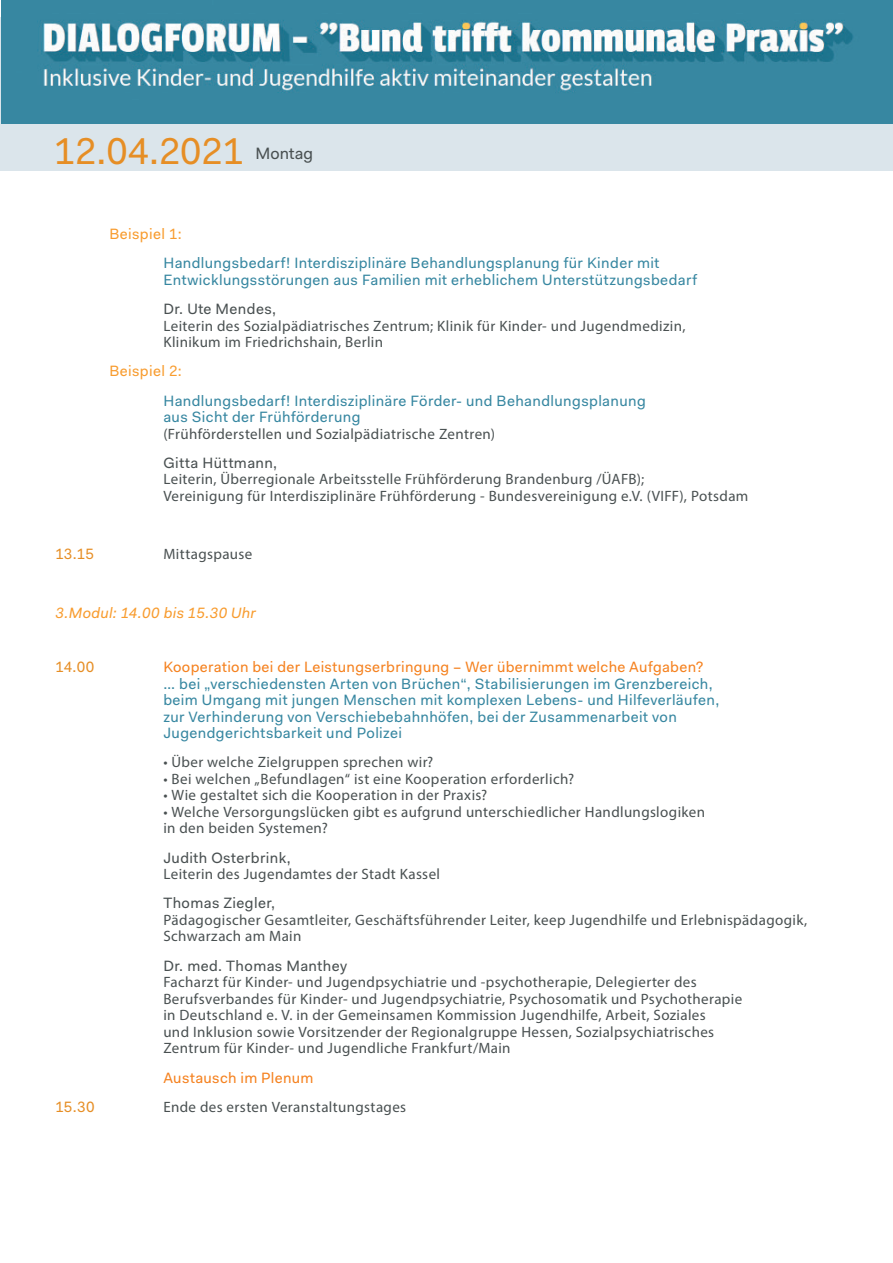
<style>
.page{position:relative;width:893px;height:1263px;background:#fff}
.page>*{position:absolute;margin:0;border:0;box-sizing:border-box;transform-origin:0 0}
.arial_7{font:37.5px "Fakt Pro";color:#e68e25}
.t1{font:16.5px "Fakt Pro";letter-spacing:.005em;color:#495051}
.t2{font:15px/16.5px "Myriad Pro";letter-spacing:.025em;color:#495051}
.t3{font:15px/16.5px "Fakt Pro";letter-spacing:.03em;color:#3787a1}
.t4{font:italic 15px "Fakt Pro";letter-spacing:.02em;color:#f89c2f}
.t5{font:15px "Fakt Pro";letter-spacing:.025em;color:#f89c2f}
.t6{font:15px "Fakt Pro";letter-spacing:.025em;color:#f58220}
.t7{font:15px "Fakt Pro";letter-spacing:.005em;color:#e68e25}
.s1{font-family:"Fakt Pro"}
.s2{font-family:"Myriad Pro";color:#495051}
.s3{color:#f58220}
</style>
<div class="page">
<div style="left:0;top:17px;width:893px;height:154px;background:#dbe5eb"></div>
<img style="left:1px;top:0;width:892px;height:123px">
<p class="arial_7" style="left:54px;top:126px;width:192px">12.04.2021</p>
<p class="t1" style="left:256px;top:143px;width:59px">Montag</p>
<p class="t5" style="left:109px;top:224px;width:74px">Beispiel 1:</p>
<p class="t3" style="left:163px;top:255px;width:535px">Handlungsbedarf! Interdisziplinäre Behandlungsplanung für Kinder mit<br>Entwicklungsstörungen aus Familien mit erheblichem Unterstützungsbedarf</p>
<p class="t2" style="left:163px;top:301px;width:524px"><span class="s1">Dr. Ute Mendes,<br></span>Leiterin des Sozialpädiatrisches Zentrum; Klinik für Kinder- und Jugendmedizin,<br>Klinikum im Friedrichshain, Berlin</p>
<p class="t5" style="left:109px;top:361px;width:74px">Beispiel 2:</p>
<p class="t3" style="left:163px;top:392px;width:484px">Handlungsbedarf! Interdisziplinäre Förder- und Behandlungsplanung aus Sicht der Frühförderung<br><span class="s2">(Frühförderstellen und Sozialpädiatrische Zentren)</span></p>
<p class="t2" style="left:163px;top:454px;width:586px"><span class="s1">Gitta Hüttmann,<br></span>Leiterin, Überregionale Arbeitsstelle Frühförderung Brandenburg /ÜAFB);<br>Vereinigung für Interdisziplinäre Frühförderung - Bundesvereinigung e.V. (VIFF), Potsdam</p>
<p class="t7" style="left:55px;top:544px;width:40px">13.15</p>
<p class="t2" style="left:163px;top:546px;width:91px">Mittagspause</p>
<p class="t4" style="left:55px;top:603px;width:202px">3.Modul: 14.00 bis 15.30 Uhr</p>
<p class="t7" style="left:55px;top:657px;width:41px">14.00</p>
<p class="t3" style="left:163px;top:659px;width:557px"><span class="s3">Kooperation bei der Leistungserbringung – Wer übernimmt welche Aufgaben?<br></span>… bei „verschiedensten Arten von Brüchen“, Stabilisierungen im Grenzbereich, beim Umgang mit jungen Menschen mit komplexen Lebens- und Hilfeverläufen, zur Verhinderung von Verschiebebahnhöfen, bei der Zusammenarbeit von Jugendgerichtsbarkeit und Polizei</p>
<p class="t2" style="left:163px;top:754px;width:271px">• Über welche Zielgruppen sprechen wir?</p>
<p class="t2" style="left:163px;top:770px;width:412px">• Bei welchen „Befundlagen“ ist eine Kooperation erforderlich?</p>
<p class="t2" style="left:163px;top:787px;width:325px">• Wie gestaltet sich die Kooperation in der Praxis?</p>
<p class="t2" style="left:163px;top:803px;width:543px">• Welche Versorgungslücken gibt es aufgrund unterschiedlicher Handlungslogiken in den beiden Systemen?</p>
<p class="t2" style="left:163px;top:849px;width:278px"><span class="s1">Judith Osterbrink,<br></span>Leiterin des Jugendamtes der Stadt Kassel</p>
<p class="t2" style="left:163px;top:895px;width:645px"><span class="s1">Thomas Ziegler,<br></span>Pädagogischer Gesamtleiter, Geschäftsführender Leiter, keep Jugendhilfe und Erlebnispädagogik,<br>Schwarzach am Main</p>
<p class="t2" style="left:163px;top:957px;width:580px"><span class="s1">Dr. med. Thomas Manthey<br></span>Facharzt für Kinder- und Jugendpsychiatrie und -psychotherapie, Delegierter des Berufsverbandes für Kinder- und Jugendpsychiatrie, Psychosomatik und Psychotherapie in Deutschland e. V. in der Gemeinsamen Kommission Jugendhilfe, Arbeit, Soziales<br>und Inklusion sowie Vorsitzender der Regionalgruppe Hessen, Sozialpsychiatrisches Zentrum für Kinder- und Jugendliche Frankfurt/Main</p>
<p class="t6" style="left:163px;top:1067px;width:152px">Austausch im Plenum</p>
<p class="t7" style="left:55px;top:1096px;width:41px">15.30</p>
<p class="t2" style="left:163px;top:1098px;width:244px">Ende des ersten Veranstaltungstages</p>
</div>
